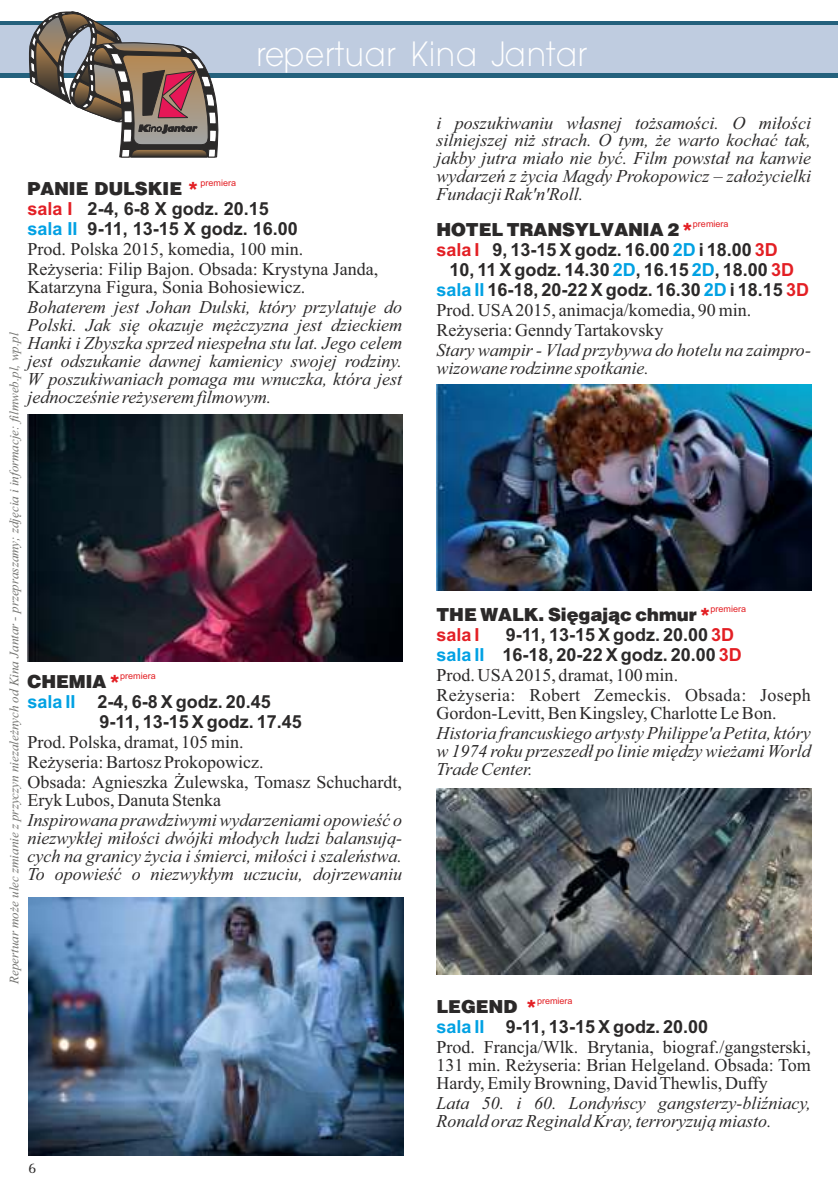
<style>
.page{position:relative;width:840px;height:1191px;background:#fff}
.page>*{position:absolute;margin:0;border:0;box-sizing:border-box;transform-origin:0 0}
.t1{font:32px "EFN Straight New";letter-spacing:.03em;color:#fff;scale:.93 1}
.t2{font:italic 18px/18px "Times New Roman";color:#2b2929;text-align:justify}
.t3{font:18px/20px "Times New Roman";color:#2b2929}
.t4{font:700 18px/20.2px "Arial";color:#2b2929}
.t5{font:18px "Switzerland Blackpl";color:#2b2929}
.t6{font:18px/20px "Times New Roman";letter-spacing:.02em;color:#2b2929}
.t7{font:700 18px "Arial";color:#e31f24}
.t8{font:18px "Switzerland Blackpl";color:#e31f24}
.t9{font:14px "Ottawapl";color:#2b2929}
.t10{font:italic 13px "Times New Roman";color:#737370}
.t11{font:9px "Arial";color:#e31f24}
.s1{color:#e31f24}
.s2{color:#00a1e3}
</style>
<div class="page">
<div style="left:0;top:21px;width:837px;height:57px;background:#24617d"></div>
<div style="left:0;top:26px;width:837px;height:47px;background:#bfcce0"></div>
<svg style="left:29px;top:12px;width:189px;height:145px"></svg>
<img style="left:28px;top:415px;width:374px;height:246px">
<img style="left:29px;top:897px;width:374px;height:258px">
<img style="left:436px;top:385px;width:375px;height:206px">
<img style="left:436px;top:788px;width:375px;height:186px">
<h1 class="t1" style="left:256px;top:42px;width:357px">repertuar Kina Jantar</h1>
<p class="t5" style="left:28px;top:182px;width:172px">PANIE DULSKIE <span class="s1">*</span></p>
<p class="t11" style="left:200px;top:180px;width:37px">premiera</p>
<p class="t4" style="left:28px;top:201px;width:272px"><span class="s1">sala I</span> 2-4, 6-8 X godz. 20.15 <span class="s2">sala II</span> 9-11, 13-15 X godz. 16.00</p>
<p class="t3" style="left:28px;top:241px;width:352px">Prod. Polska 2015, komedia, 100 min.<br>Reżyseria: Filip Bajon. Obsada: Krystyna Janda,</p>
<p class="t3" style="left:28px;top:279px;width:279px">Katarzyna Figura, Sonia Bohosiewicz.</p>
<p class="t2" style="left:28px;top:300px;width:376px">Bohaterem jest Johan Dulski, który przylatuje do Polski. Jak się okazuje mężczyzna jest dzieckiem Hanki i Zbyszka sprzed niespełna stu lat. Jego celem jest odszukanie dawnej kamienicy swojej rodziny.<br>W poszukiwaniach pomaga mu wnuczka, która jest jednocześnie reżyserem filmowym.</p>
<p class="t10" style="left:10px;top:984px;width:653px;rotate:-90deg">Repertuar może ulec zmianie z przyczyn niezależnych od Kina Jantar - przepraszamy; zdjęcia i informacje: filmweb.pl, wp.pl</p>
<p class="t5" style="left:28px;top:674px;width:94px">CHEMIA <span class="s1">*</span></p>
<p class="t11" style="left:120px;top:672px;width:37px">premiera</p>
<p class="t4" style="left:100px;top:693px;width:204px;text-indent:-72px"><span class="s2">sala II</span> 2-4, 6-8 X godz. 20.45<br>9-11, 13-15 X godz. 17.45</p>
<p class="t3" style="left:28px;top:733px;width:376px">Prod. Polska, dramat, 105 min.<br>Reżyseria: Bartosz Prokopowicz.<br>Obsada: Agnieszka Żulewska, Tomasz Schuchardt,</p>
<p class="t3" style="left:28px;top:791px;width:195px">Eryk Lubos, Danuta Stenka</p>
<p class="t2" style="left:27px;top:812px;width:376px">Inspirowana prawdziwymi wydarzeniami opowieść o niezwykłej miłości dwójki młodych ludzi balansują&shy;cych na granicy życia i śmierci, miłości i szaleństwa.<br>To opowieść o niezwykłym uczuciu, dojrzewaniu</p>
<p class="t9" style="left:29px;top:1162px;width:9px">6</p>
<p class="t2" style="left:436px;top:115px;width:376px">i poszukiwaniu własnej tożsamości. O miłości silniejszej niż strach. O tym, że warto kochać tak, jakby jutra miało nie być. Film powstał na kanwie wydarzeń z życia Magdy Prokopowicz – założycielki Fundacji Rak'n'Roll.</p>
<p class="t5" style="left:436px;top:222px;width:257px">HOTEL TRANSYLVANIA 2 <span class="s1">*</span></p>
<p class="t11" style="left:692px;top:220px;width:37px">premiera</p>
<p class="t4" style="left:436px;top:241px;width:343px"><span class="s1">sala I</span> 9, 13-15 X godz. 16.00 <span class="s2">2D</span> i 18.00 <span class="s1">3D</span></p>
<p class="t4" style="left:449px;top:261px;width:346px">10, 11 X godz. 14.30 <span class="s2">2D</span>, 16.15 <span class="s2">2D</span>, 18.00 <span class="s1">3D</span></p>
<p class="t4" style="left:436px;top:281px;width:374px"><span class="s2">sala II</span> 16-18, 20-22 X godz. 16.30 <span class="s2">2D</span> i 18.15 <span class="s1">3D</span></p>
<p class="t3" style="left:436px;top:302px;width:316px">Prod. USA2015, animacja/komedia, 90 min.<br>Reżyseria: Genndy Tartakovsky</p>
<p class="t2" style="left:436px;top:343px;width:376px">Stary wampir - Vlad przybywa do hotelu na zaimpro&shy;wizowane rodzinne spotkanie.</p>
<p class="t5" style="left:436px;top:607px;width:275px">THE WALK. Sięgając chmur <span class="s1">*</span></p>
<p class="t11" style="left:710px;top:605px;width:37px">premiera</p>
<p class="t7" style="left:436px;top:628px;width:45px">sala I</p>
<p class="t4" style="left:436px;top:626px;width:307px;text-indent:69px">9-11, 13-15 X godz. 20.00 <span class="s1">3D </span><span class="s2">sala II</span> 16-18, 20-22 X godz. 20.00 <span class="s1">3D</span></p>
<p class="t6" style="left:436px;top:667px;width:376px">Prod. USA2015, dramat, 100 min.<br>Reżyseria: Robert Zemeckis. Obsada: Joseph</p>
<p class="t3" style="left:436px;top:705px;width:341px">Gordon-Levitt, Ben Kingsley, Charlotte Le Bon.</p>
<p class="t2" style="left:436px;top:725px;width:376px">Historia francuskiego artysty Philippe'a Petita, który w 1974 roku przeszedł po linie między wieżami World Trade Center.</p>
<p class="t5" style="left:436px;top:999px;width:82px">LEGEND</p>
<p class="t11" style="left:536px;top:997px;width:37px">premiera</p>
<p class="t8" style="left:526px;top:999px;width:11px">*</p>
<p class="t4" style="left:436px;top:1018px;width:273px"><span class="s2">sala II</span> 9-11, 13-15 X godz. 20.00</p>
<p class="t3" style="left:436px;top:1040px;width:376px;line-height:18px;text-align:justify">Prod. Francja/Wlk. Brytania, biograf./gangsterski, 131 min. Reżyseria: Brian Helgeland. Obsada: Tom Hardy, Emily Browning, David Thewlis, Duffy</p>
<p class="t2" style="left:436px;top:1095px;width:376px">Lata 50. i 60. Londyńscy gangsterzy-bliźniacy,<br>Ronald oraz Reginald Kray, terroryzują miasto.</p>
</div>
